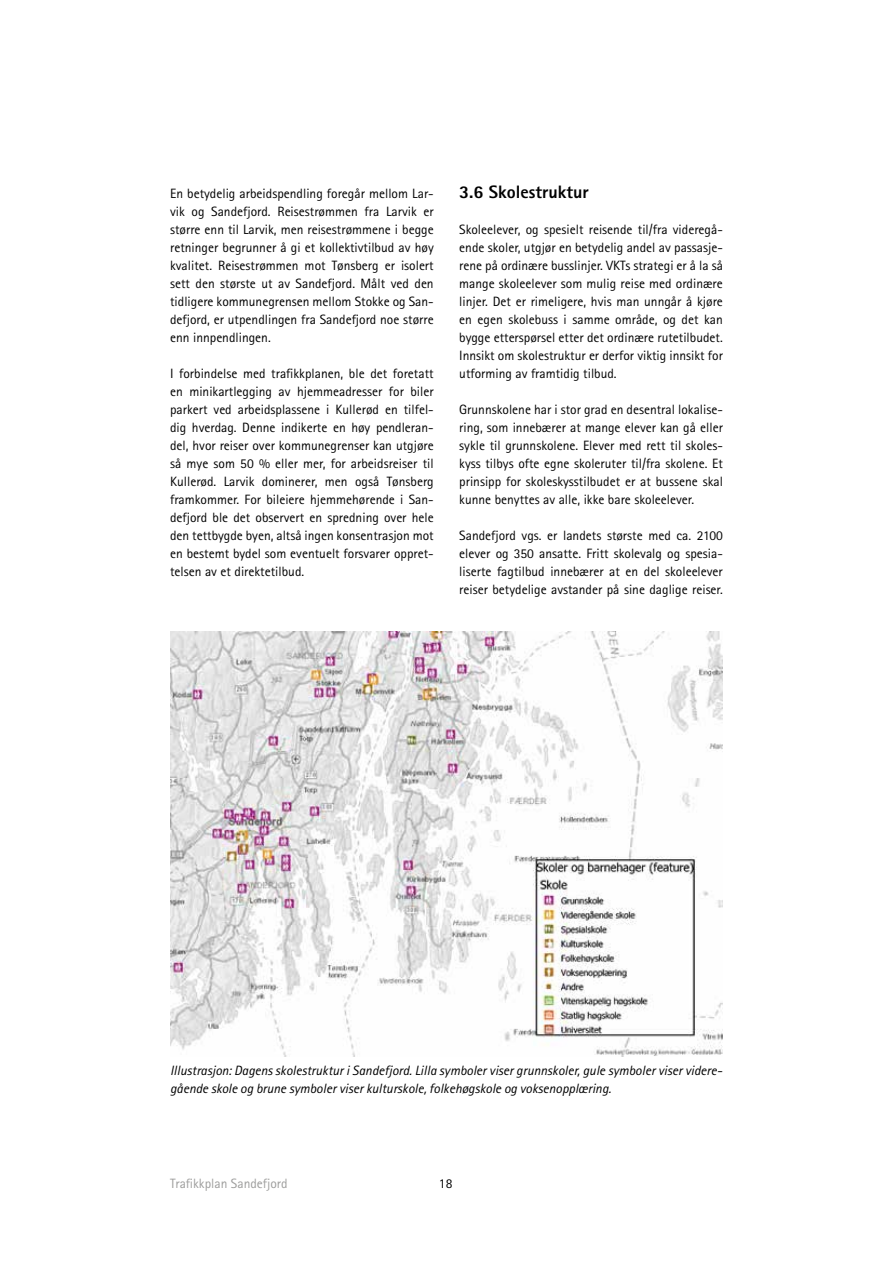
<style>
.page{position:relative;width:893px;height:1263px;background:#fff}
.page>*{position:absolute;margin:0;border:0;box-sizing:border-box;transform-origin:0 0}
.t1{font:800 18px "Rotis Sans Serif";color:#000}
.t2{font:13.5px/18px "Rotis Sans Serif";color:#000;text-align:justify}
.t3{font:italic 13.5px/18px "Rotis Sans Serif";color:#000}
.t4{font:13.5px "Rotis Sans Serif";color:#9d9d9c}
</style>
<div class="page">
<img style="left:170px;top:631px;width:553px;height:425px">
<p class="t2" style="left:170px;top:184px;width:265px">En betydelig arbeidspendling foregår mellom Lar&shy;vik og Sandefjord. Reisestrømmen fra Larvik er større enn til Larvik, men reisestrømmene i begge retninger begrunner å gi et kollektivtilbud av høy kvalitet. Reisestrømmen mot Tønsberg er isolert sett den største ut av Sandefjord. Målt ved den tidligere kommunegrensen mellom Stokke og San&shy;defjord, er utpendlingen fra Sandefjord noe større enn innpendlingen.</p>
<p class="t2" style="left:170px;top:364px;width:265px">I forbindelse med trafikkplanen, ble det foretatt en minikartlegging av hjemmeadresser for biler parkert ved arbeidsplassene i Kullerød en tilfel&shy;dig hverdag. Denne indikerte en høy pendleran&shy;del, hvor reiser over kommunegrenser kan utgjøre så mye som 50 % eller mer, for arbeidsreiser til Kullerød. Larvik dominerer, men også Tønsberg framkommer. For bileiere hjemmehørende i San&shy;defjord ble det observert en spredning over hele den tettbygde byen, altså ingen konsentrasjon mot en bestemt bydel som eventuelt forsvarer oppret&shy;telsen av et direktetilbud.</p>
<h1 class="t1" style="left:459px;top:180px;width:131px">3.6 Skolestruktur</h1>
<p class="t2" style="left:459px;top:220px;width:265px">Skoleelever, og spesielt reisende til/fra videregå&shy;ende skoler, utgjør en betydelig andel av passasje&shy;rene på ordinære busslinjer. VKTs strategi er å la så mange skoleelever som mulig reise med ordinære linjer. Det er rimeligere, hvis man unngår å kjøre en egen skolebuss i samme område, og det kan bygge etterspørsel etter det ordinære rutetilbudet.<br>Innsikt om skolestruktur er derfor viktig innsikt for utforming av framtidig tilbud.</p>
<p class="t2" style="left:459px;top:400px;width:265px">Grunnskolene har i stor grad en desentral lokalise&shy;ring, som innebærer at mange elever kan gå eller sykle til grunnskolene. Elever med rett til skoles&shy;kyss tilbys ofte egne skoleruter til/fra skolene. Et prinsipp for skoleskysstilbudet er at bussene skal kunne benyttes av alle, ikke bare skoleelever.</p>
<p class="t2" style="left:459px;top:526px;width:265px">Sandefjord vgs. er landets største med ca. 2100 elever og 350 ansatte. Fritt skolevalg og spesia&shy;liserte fagtilbud innebærer at en del skoleelever reiser betydelige avstander på sine daglige reiser.</p>
<p class="t3" style="left:170px;top:1061px;width:554px">Illustrasjon: Dagens skolestruktur i Sandefjord. Lilla symboler viser grunnskoler, gule symboler viser videre&shy;gående skole og brune symboler viser kulturskole, folkehøgskole og voksenopplæring.</p>
<p class="t4" style="left:170px;top:1176px;width:119px">Trafikkplan Sandefjord</p>
<p class="t2" style="left:439px;top:1174px;width:15px">18</p>
</div>
